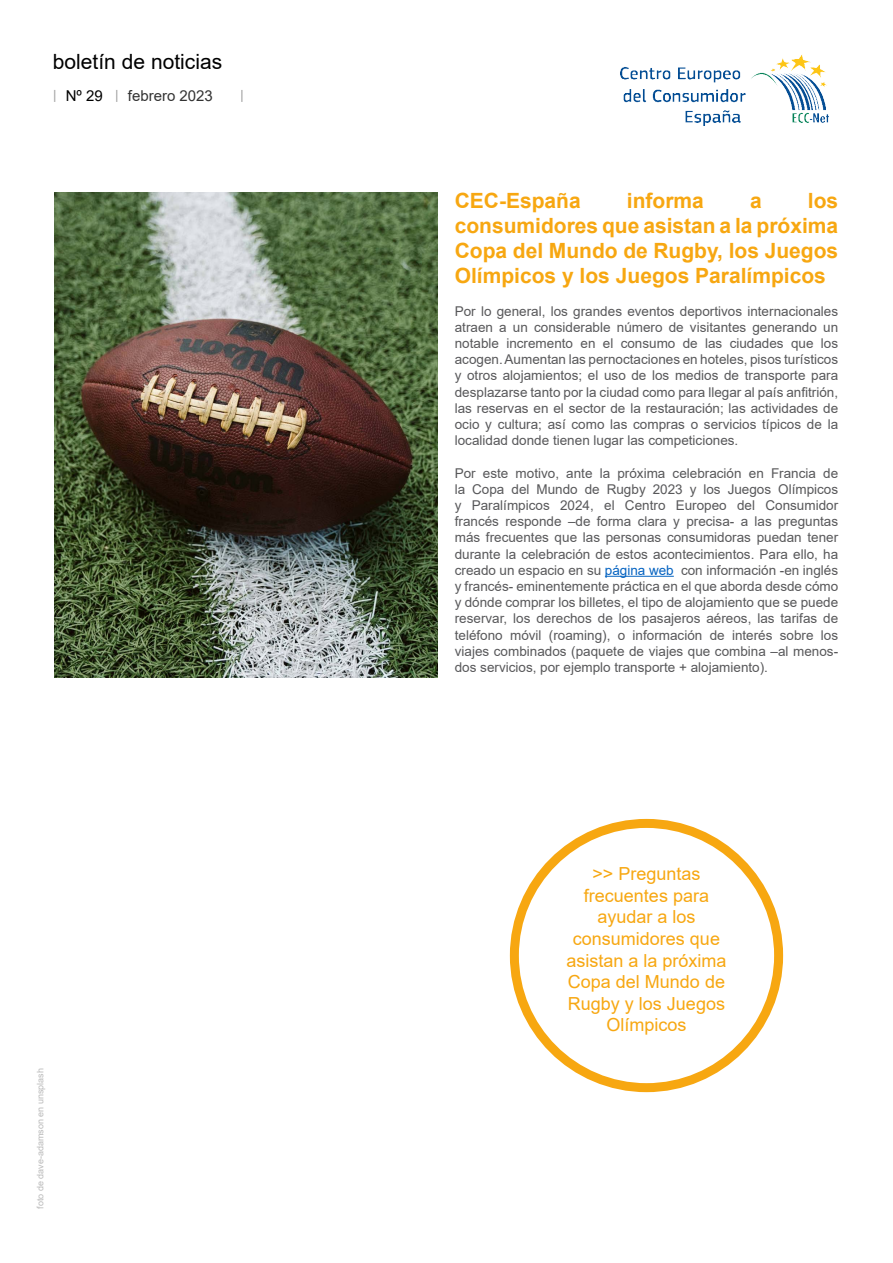
<style>
.page{position:relative;width:893px;height:1263px;background:#fff}
.page>*{position:absolute;margin:0;border:0;box-sizing:border-box;transform-origin:0 0}
.t1{font:700 21px/25.2px "Arial";color:#f7a711;text-align:justify}
.t2{font:21px "Arial";color:#000}
.t3{font:18px/21.6px "Arial";color:#f7a711;text-align:center}
.t4{font:15px "Arial";color:#333}
.t5{font:15px "Arial";color:#000}
.t6{font:13.5px/16.2px "Arial";color:#58585a;text-align:justify}
.t7{font:9px "Arial";color:#bababa}
.s1{color:#0563c1}
</style>
<div class="page">
<img style="left:620px;top:55px;width:208px;height:71px">
<svg style="left:54px;top:90px;width:1px;height:12px"></svg>
<svg style="left:116px;top:90px;width:1px;height:12px"></svg>
<svg style="left:241px;top:90px;width:2px;height:12px"></svg>
<hr style="left:605px;top:576px;width:69px;height:1px;background:#0563c1">
<img style="left:54px;top:192px;width:383px;height:485px">
<div style="left:510px;top:819px;width:273px;height:273px;border:9px solid #f7a711;border-radius:50%"></div>
<h1 class="t2" style="left:53px;top:47px;width:171px">boletín de noticias</h1>
<p class="t5" style="left:66px;top:86px;width:39px">Nº 29</p>
<p class="t4" style="left:128px;top:85px;width:87px">febrero 2023</p>
<p class="t7" style="left:34px;top:1209px;width:142px;rotate:-90deg">foto de dave-adamson en unsplash</p>
<h1 class="t1" style="left:455px;top:188px;width:128px">CEC-España</h1>
<h1 class="t1" style="left:627px;top:188px;width:79px">informa</h1>
<h1 class="t1" style="left:750px;top:188px;width:13px">a</h1>
<h1 class="t1" style="left:455px;top:188px;width:385px;text-indent:353px">los consumidores que asistan a la próxima Copa del Mundo de Rugby, los Juegos Olímpicos y los Juegos Paralímpicos</h1>
<p class="t6" style="left:455px;top:303px;width:385px">Por lo general, los grandes eventos deportivos internacionales atraen a un considerable número de visitantes generando un notable incremento en el consumo de las ciudades que los acogen. Aumentan las pernoctaciones en hoteles, pisos turísticos y otros alojamientos; el uso de los medios de transporte para desplazarse tanto por la ciudad como para llegar al país anfitrión, las reservas en el sector de la restauración; las actividades de ocio y cultura; así como las compras o servicios típicos de la localidad donde tienen lugar las competiciones.</p>
<p class="t6" style="left:455px;top:465px;width:385px">Por este motivo, ante la próxima celebración en Francia de la Copa del Mundo de Rugby 2023 y los Juegos Olímpicos y Paralímpicos 2024, el Centro Europeo del Consumidor francés responde –de forma clara y precisa- a las preguntas más frecuentes que las personas consumidoras puedan tener durante la celebración de estos acontecimientos. Para ello, ha creado un espacio en su <span class="s1">página web</span> con información -en inglés y francés- eminentemente práctica en el que aborda desde cómo y dónde comprar los billetes, el tipo de alojamiento que se puede reservar, los derechos de los pasajeros aéreos, las tarifas de teléfono móvil (roaming), o información de interés sobre los viajes combinados (paquete de viajes que combina –al menos&shy;dos servicios, por ejemplo transporte + alojamiento).</p>
<h2 class="t3" style="left:566px;top:863px;width:162px">&gt;&gt; Preguntas frecuentes para ayudar a los consumidores que asistan a la próxima<br>Copa del Mundo de<br>Rugby y los Juegos<br>Olímpicos</h2>
</div>
